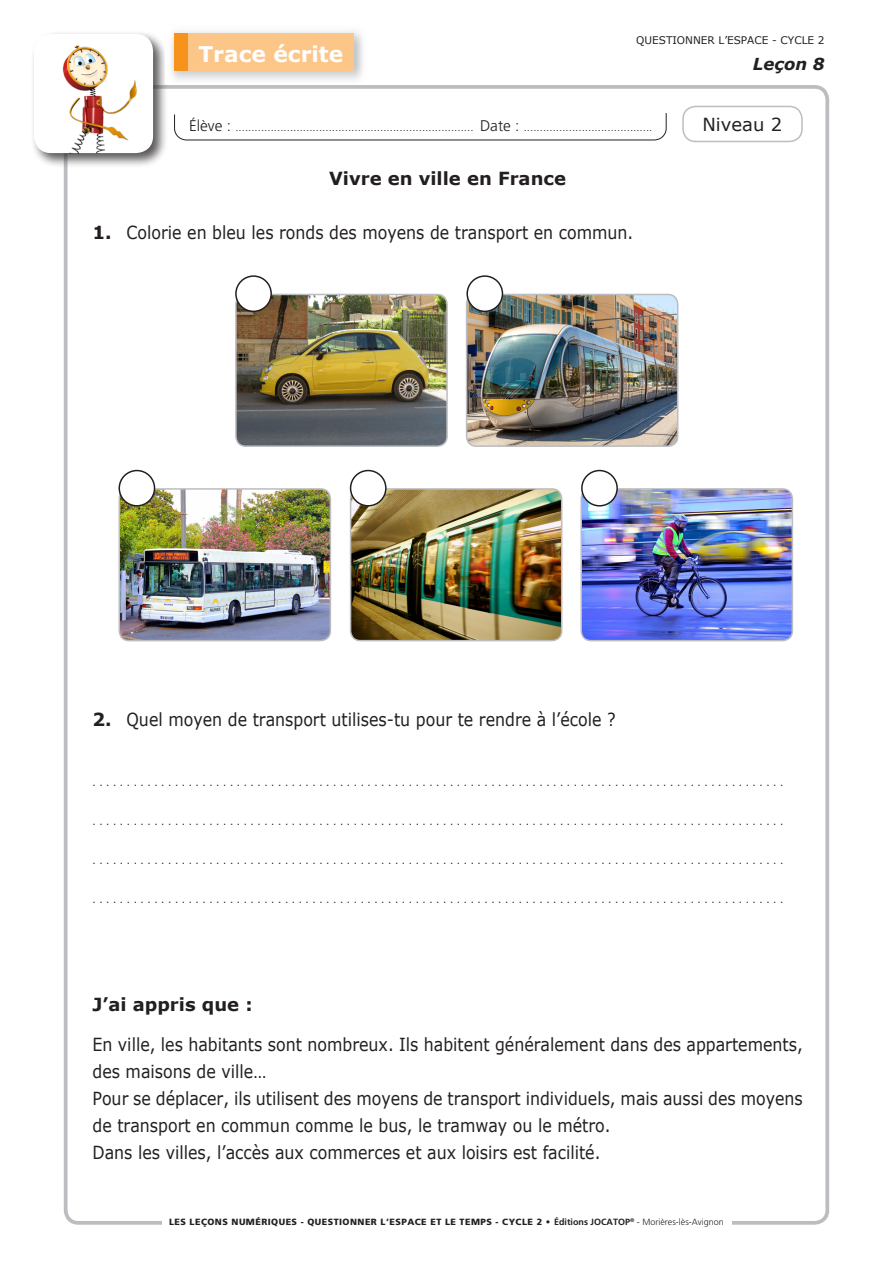
<style>
.page{position:relative;width:893px;height:1263px;background:#fff}
.page>*{position:absolute;margin:0;border:0;box-sizing:border-box;transform-origin:0 0}
.t1{font:700 21.75px "Verdana";color:#fff}
.t2{font:18px/27px "Verdana";color:#231f20;scale:.88 1}
.t3{font:700 18px "Verdana";color:#231f20}
.t4{font:18px "Verdana";color:#231f20}
.t5{font:italic 700 16.5px "Verdana";color:#231f20}
.t6{font:300 11.55px "Frutiger";color:#231f20}
.t7{font:10.5px "Verdana";color:#231f20}
.t8{font:9px "Verdana";color:#231f20}
.t9{font:900 9px "Frutiger";letter-spacing:.05em;color:#231f20}
.s1{font-size:15.45px}
.s2{font-weight:700}
.s3{font-weight:300}
</style>
<div class="page">
<div style="left:682px;top:106px;width:121px;height:36px;border:2px solid #bcbdc0;border-radius:13px"></div>
<svg style="left:174px;top:113px;width:493px;height:28px"></svg>
<img style="left:238px;top:294px;width:209px;height:150px">
<div style="left:235px;top:294px;width:213px;height:153px;border:2px solid #bcbdc0;border-radius:10px"></div>
<img style="left:467px;top:294px;width:211px;height:152px">
<div style="left:466px;top:294px;width:212px;height:153px;border:2px solid #bcbdc0;border-radius:10px"></div>
<img style="left:119px;top:489px;width:211px;height:152px">
<div style="left:119px;top:488px;width:212px;height:153px;border:2px solid #bcbdc0;border-radius:10px"></div>
<img style="left:351px;top:489px;width:211px;height:152px">
<div style="left:350px;top:488px;width:212px;height:153px;border:2px solid #bcbdc0;border-radius:10px"></div>
<img style="left:581px;top:489px;width:211px;height:152px">
<div style="left:580px;top:488px;width:213px;height:153px;border:2px solid #bcbdc0;border-radius:10px"></div>
<div style="left:119px;top:470px;width:36px;height:36px;background:#fff;border-radius:50%"></div>
<div style="left:119px;top:470px;width:36px;height:36px;border:2px solid #231f20;border-radius:50%"></div>
<div style="left:236px;top:276px;width:35px;height:35px;background:#fff;border-radius:50%"></div>
<div style="left:235px;top:275px;width:37px;height:37px;border:2px solid #231f20;border-radius:50%"></div>
<div style="left:351px;top:470px;width:35px;height:36px;background:#fff;border-radius:50%"></div>
<div style="left:350px;top:470px;width:37px;height:36px;border:2px solid #231f20;border-radius:50%"></div>
<div style="left:467px;top:276px;width:35px;height:35px;background:#fff;border-radius:50%"></div>
<div style="left:466px;top:275px;width:37px;height:37px;border:2px solid #231f20;border-radius:50%"></div>
<div style="left:582px;top:470px;width:35px;height:36px;background:#fff;border-radius:50%"></div>
<div style="left:581px;top:470px;width:37px;height:36px;border:2px solid #231f20;border-radius:50%"></div>
<div style="left:31px;top:31px;width:137px;height:137px;background:#231f20;opacity:.75"></div>
<div style="left:34px;top:34px;width:119px;height:119px;background:#fff;border-radius:17px"></div>
<img style="left:36px;top:34px;width:113px;height:119px">
<img style="left:166px;top:31px;width:197px;height:53px">
<div style="left:176px;top:34px;width:178px;height:37px;background:#fdc689"></div>
<div style="left:174px;top:34px;width:14px;height:37px;background:#f7931d"></div>
<h1 class="t1" style="left:198px;top:40px;width:146px">Trace écrite</h1>
<p class="t7" style="left:636px;top:33px;width:190px">QUESTIONNER L’ESPACE - CYCLE 2</p>
<h3 class="t5" style="left:753px;top:53px;width:73px">Leçon 8</h3>
<p class="t6" style="left:189px;top:120px;width:465px"><span class="s1">Élève :</span> .......................................................................... <span class="s1">Date :</span> ........................................</p>
<h2 class="t3" style="left:329px;top:167px;width:238px">Vivre en ville en France</h2>
<h2 class="t2" style="left:92px;top:220px;width:616px"><span class="s2">1.</span> Colorie en bleu les ronds des moyens de transport en commun.</h2>
<h2 class="t4" style="left:702px;top:113px;width:81px">Niveau 2</h2>
<h2 class="t2" style="left:92px;top:706px;width:596px"><span class="s2">2.</span> Quel moyen de transport utilises-tu pour te rendre à l’école ?</h2>
<p class="t8" style="left:92px;top:776px;width:692px">.....................................................................................................</p>
<p class="t8" style="left:92px;top:815px;width:692px">.....................................................................................................</p>
<p class="t8" style="left:92px;top:854px;width:692px">.....................................................................................................</p>
<p class="t8" style="left:92px;top:893px;width:692px">.....................................................................................................</p>
<h2 class="t3" style="left:92px;top:992px;width:162px">J’ai appris que :</h2>
<p class="t2" style="left:92px;top:1031px;width:809px">En ville, les habitants sont nombreux. Ils habitent généralement dans des appartements, des maisons de ville…<br>Pour se déplacer, ils utilisent des moyens de transport individuels, mais aussi des moyens de transport en commun comme le bus, le tramway ou le métro.<br>Dans les villes, l’accès aux commerces et aux loisirs est facilité.</p>
<p class="t9" style="left:169px;top:1216px;width:556px">LES LEÇONS NUMÉRIQUES - QUESTIONNER L’ESPACE ET LE TEMPS - CYCLE 2 • <span class="s2">Éditions JOCATOP</span><sup>®</sup> <span class="s3">- Morières-lès-Avignon</span></p>
</div>
